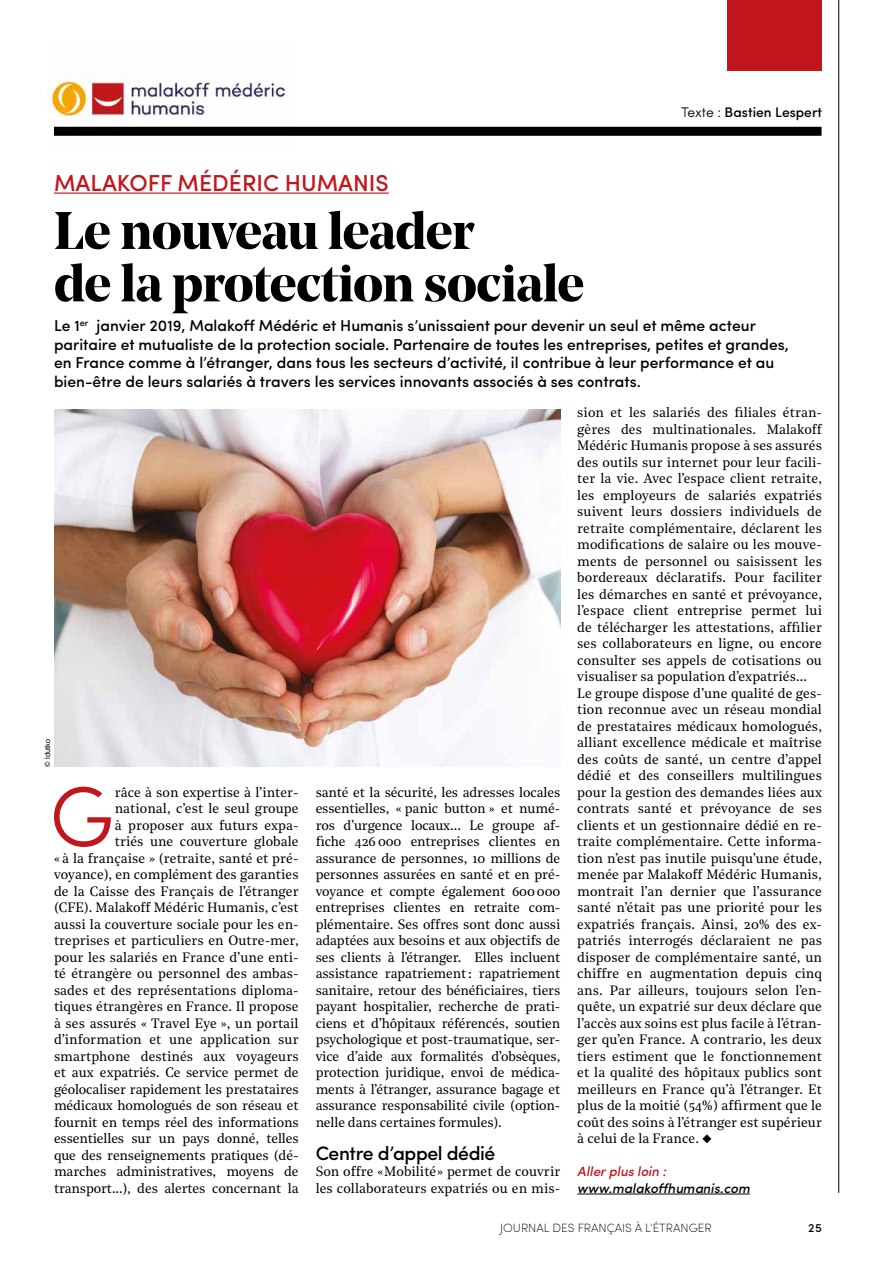
<style>
.page{position:relative;width:893px;height:1263px;background:#fff}
.page>*{position:absolute;margin:0;border:0;box-sizing:border-box;transform-origin:0 0}
.t1{font:300 85.35px "Sofia Pro";color:#c1171c}
.t2{font:700 52.5px/52.5px "Noe Display";letter-spacing:-.015em;color:#000}
.t3{font:500 23.1px "Sofia Pro";color:#c1171c}
.t4{font:500 19.5px "Sofia Pro";letter-spacing:-.02em;color:#000}
.t5{font:500 15.75px/18.8px "Sofia Pro";color:#000}
.t6{font:500 13.95px "Sofia Pro";color:#000}
.t7{font:13.5px/16.5px "Noe Text";letter-spacing:.005em;color:#000}
.t8{font:italic 500 13.5px "Sofia Pro";color:#000}
.t9{font:italic 500 13.5px "Sofia Pro";color:#c1171c}
.t10{font:200 12px "Sofia Pro";color:#000}
.t11{font:500 12px "Sofia Pro";color:#000}
.t12{font:7.5px "Helvetica";color:#000}
.s1{font-weight:300}
</style>
<div class="page">
<div style="left:728px;top:0;width:94px;height:70px;background:#c1171c"></div>
<hr style="left:54px;top:193px;width:335px;height:1px;background:#c1171c">
<hr style="left:577px;top:1194px;width:173px;height:1px;background:#000">
<hr style="left:838px;top:0;width:1px;height:1193px;background:#000">
<div style="left:54px;top:127px;width:767px;height:9px;background:#000"></div>
<img style="left:54px;top:409px;width:506px;height:357px">
<img style="left:48px;top:74px;width:241px;height:62px">
<h3 class="t3" style="left:54px;top:165px;width:336px">MALAKOFF MÉDÉRIC HUMANIS</h3>
<h2 class="t2" style="left:54px;top:203px;width:532px">Le nouveau leader<br>de la protection sociale</h2>
<p class="t6" style="left:681px;top:102px;width:143px"><span class="s1">Texte :</span> Bastien Lespert</p>
<p class="t5" style="left:54px;top:315px;width:736px">Le 1<sup>er</sup> janvier 2019, Malakoff Médéric et Humanis s’unissaient pour devenir un seul et même acteur paritaire et mutualiste de la protection sociale. Partenaire de toutes les entreprises, petites et grandes, en France comme à l’étranger, dans tous les secteurs d’activité, il contribue à leur performance et au bien-être de leurs salariés à travers les services innovants associés à ses contrats.</p>
<p class="t7" style="left:577px;top:403px;width:246px">sion et les salariés des filiales étran&shy;gères des multinationales. Malakoff Médéric Humanis propose à ses assurés des outils sur internet pour leur facili&shy;ter la vie. Avec l’espace client retraite, les employeurs de salariés expatriés suivent leurs dossiers individuels de retraite complémentaire, déclarent les modifications de salaire ou les mouve&shy;ments de personnel ou saisissent les bordereaux déclaratifs. Pour faciliter les démarches en santé et prévoyance, l’espace client entreprise permet lui de télécharger les attestations, affilier ses collaborateurs en ligne, ou encore consulter ses appels de cotisations ou visualiser sa population d’expatriés… Le groupe dispose d’une qualité de ges&shy;tion reconnue avec un réseau mondial de prestataires médicaux homologués, alliant excellence médicale et maîtrise des coûts de santé, un centre d’appel dédié et des conseillers multilingues pour la gestion des demandes liées aux contrats santé et prévoyance de ses clients et un gestionnaire dédié en re&shy;traite complémentaire. Cette informa&shy;tion n’est pas inutile puisqu’une étude, menée par Malakoff Médéric Humanis, montrait l’an dernier que l’assurance santé n’était pas une priorité pour les expatriés français. Ainsi, 20% des ex&shy;patriés interrogés déclaraient ne pas disposer de complémentaire santé, un chiffre en augmentation depuis cinq ans. Par ailleurs, toujours selon l’en&shy;quête, un expatrié sur deux déclare que l’accès aux soins est plus facile à l’étran&shy;ger qu’en France. A contrario, les deux tiers estiment que le fonctionnement et la qualité des hôpitaux publics sont meilleurs en France qu’à l’étranger. Et plus de la moitié (54%) affirment que le coût des soins à l’étranger est supérieur à celui de la France.</p>
<p class="t9" style="left:577px;top:1161px;width:90px">Aller plus loin :</p>
<p class="t8" style="left:577px;top:1178px;width:174px">www.malakoffhumanis.com</p>
<p class="t10" style="left:500px;top:1220px;width:213px">JOURNAL DES FRANÇAIS À L’ÉTRANGER</p>
<p class="t11" style="left:808px;top:1219px;width:15px">25</p>
<p class="t12" style="left:42px;top:766px;width:29px;rotate:-90deg">© ldutko</p>
<p class="t7" style="left:54px;top:783px;width:246px;text-align:right">râce à son expertise à l’inter-<br>national, c’est le seul groupe<br>à proposer aux futurs expa-<br>triés une couverture globale<br>« à la française » (retraite, santé et pré&shy;voyance), en complément des garanties de la Caisse des Français de l’étranger (CFE). Malakoff Médéric Humanis, c’est aussi la couverture sociale pour les en&shy;treprises et particuliers en Outre-mer, pour les salariés en France d’une enti&shy;té étrangère ou personnel des ambas&shy;sades et des représentations diploma&shy;tiques étrangères en France. Il propose à ses assurés « Travel Eye », un portail d’information et une application sur smartphone destinés aux voyageurs et aux expatriés. Ce service permet de géolocaliser rapidement les prestataires médicaux homologués de son réseau et fournit en temps réel des informations essentielles sur un pays donné, telles que des renseignements pratiques (dé&shy;marches administratives, moyens de transport...), des alertes concernant la</p>
<p class="t7" style="left:316px;top:783px;width:246px;text-align:justify">santé et la sécurité, les adresses locales essentielles, « panic button » et numé&shy;ros d’urgence locaux… Le groupe af&shy;fiche 426 000 entreprises clientes en assurance de personnes, 10 millions de personnes assurées en santé et en pré&shy;voyance et compte également 600 000 entreprises clientes en retraite com&shy;plémentaire. Ses offres sont donc aussi adaptées aux besoins et aux objectifs de ses clients à l’étranger. Elles incluent assistance rapatriement : rapatriement sanitaire, retour des bénéficiaires, tiers payant hospitalier, recherche de prati&shy;ciens et d’hôpitaux référencés, soutien psychologique et post-traumatique, ser&shy;vice d’aide aux formalités d’obsèques, protection juridique, envoi de médica&shy;ments à l’étranger, assurance bagage et assurance responsabilité civile (option&shy;nelle dans certaines formules).</p>
<h1 class="t1" style="left:49px;top:753px;width:66px">G</h1>
<h3 class="t4" style="left:316px;top:1138px;width:181px">Centre d’appel dédié</h3>
<p class="t7" style="left:316px;top:1162px;width:246px">Son offre « Mobilité » permet de couvrir les collaborateurs expatriés ou en mis-</p>
</div>
